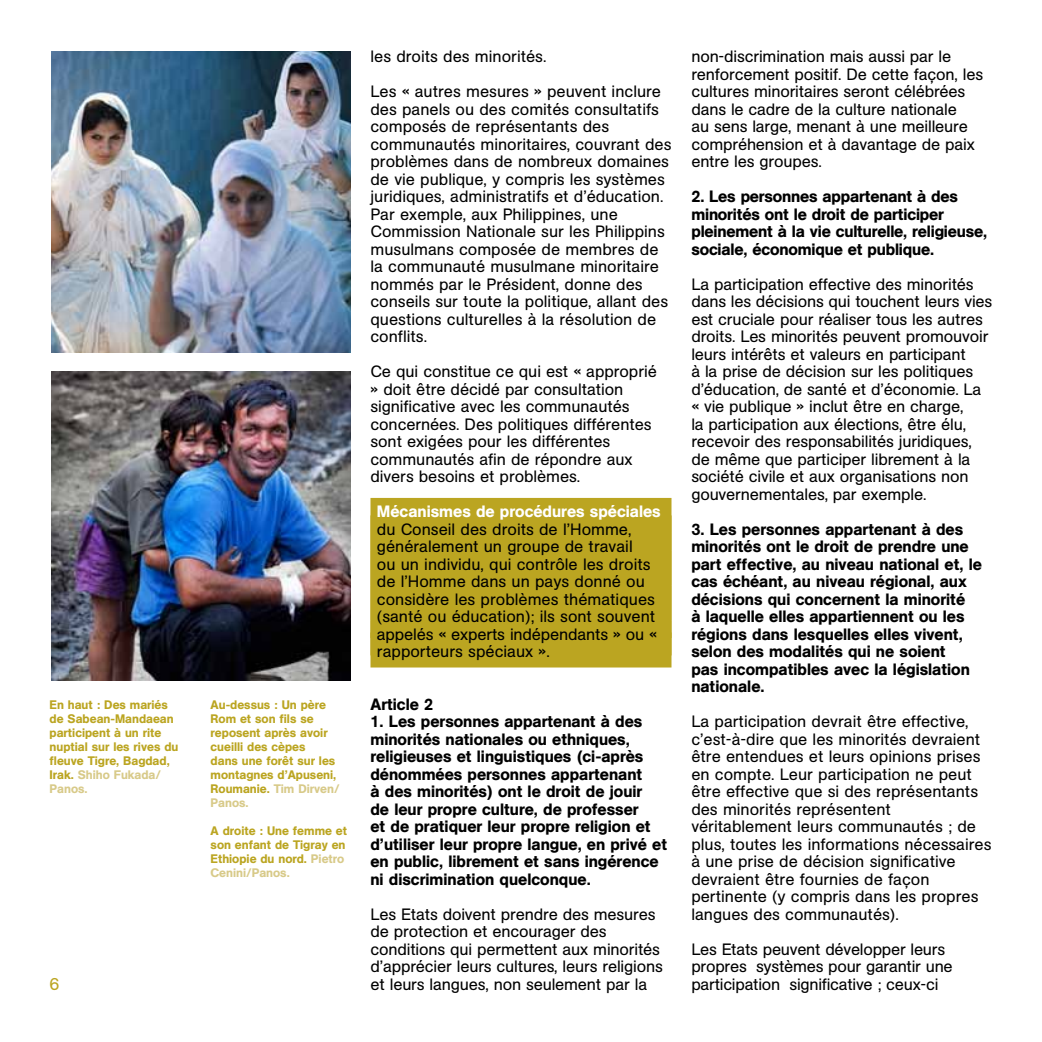
<style>
.page{position:relative;width:1042px;height:1042px;background:#fff}
.page>*{position:absolute;margin:0;border:0;box-sizing:border-box;transform-origin:0 0}
.t1{font:17.15px "AG Book BQ";color:#bba521}
.t2{font:16.28px/17.5px "AG Book BQ";letter-spacing:-.005em;color:#000}
.t3{font:500 16.28px/17.5px "AG Book BQ";color:#000}
.t4{font:500 16.28px "AG Book BQ";color:#fff}
.t5{font:500 12.25px/14px "AG Book BQ";color:#bba521}
.s1{color:#d8ca89}
</style>
<div class="page">
<div style="left:370px;top:498px;width:301px;height:35px;background:#bba521"></div>
<div style="left:370px;top:533px;width:301px;height:35px;background:#bba521"></div>
<div style="left:370px;top:568px;width:301px;height:35px;background:#bba521"></div>
<div style="left:370px;top:603px;width:301px;height:35px;background:#bba521"></div>
<div style="left:370px;top:632px;width:301px;height:35px;background:#bba521"></div>
<img style="left:51px;top:372px;width:300px;height:308px">
<img style="left:51px;top:52px;width:300px;height:301px">
<p class="t2" style="left:370px;top:39px;width:292px;line-height:35px">les droits des minorités.<br>Les « autres mesures » peuvent inclure</p>
<p class="t2" style="left:370px;top:101px;width:302px">des panels ou des comités consultatifs composés de représentants des communautés minoritaires, couvrant des problèmes dans de nombreux domaines de vie publique, y compris les systèmes juridiques, administratifs et d’éducation.<br>Par exemple, aux Philippines, une Commission Nationale sur les Philippins musulmans composée de membres de la communauté musulmane minoritaire nommés par le Président, donne des conseils sur toute la politique, allant des questions culturelles à la résolution de conflits.</p>
<p class="t2" style="left:370px;top:363px;width:288px">Ce qui constitue ce qui est « approprié » doit être décidé par consultation significative avec les communautés concernées. Des politiques différentes sont exigées pour les différentes communautés afin de répondre aux divers besoins et problèmes.</p>
<p class="t4" style="left:377px;top:502px;width:285px">Mécanismes de procédures spéciales</p>
<p class="t2" style="left:377px;top:520px;width:281px">du Conseil des droits de l’Homme, généralement un groupe de travail<br>ou un individu, qui contrôle les droits de l’Homme dans un pays donné ou considère les problèmes thématiques (santé ou éducation); ils sont souvent appelés « experts indépendants » ou « rapporteurs spéciaux ».</p>
<p class="t3" style="left:370px;top:695px;width:64px">Article 2</p>
<p class="t3" style="left:370px;top:713px;width:298px">1. Les personnes appartenant à des minorités nationales ou ethniques, religieuses et linguistiques (ci-après dénommées personnes appartenant<br>à des minorités) ont le droit de jouir<br>de leur propre culture, de professer<br>et de pratiquer leur propre religion et d’utiliser leur propre langue, en privé et en public, librement et sans ingérence ni discrimination quelconque.</p>
<p class="t2" style="left:370px;top:905px;width:294px">Les Etats doivent prendre des mesures de protection et encourager des conditions qui permettent aux minorités d’apprécier leurs cultures, leurs religions et leurs langues, non seulement par la</p>
<p class="t2" style="left:691px;top:48px;width:293px">non-discrimination mais aussi par le renforcement positif. De cette façon, les cultures minoritaires seront célébrées dans le cadre de la culture nationale<br>au sens large, menant à une meilleure compréhension et à davantage de paix entre les groupes.</p>
<p class="t3" style="left:691px;top:188px;width:297px">2. Les personnes appartenant à des minorités ont le droit de participer pleinement à la vie culturelle, religieuse, sociale, économique et publique.</p>
<p class="t2" style="left:691px;top:276px;width:302px">La participation effective des minorités dans les décisions qui touchent leurs vies est cruciale pour réaliser tous les autres droits. Les minorités peuvent promouvoir leurs intérêts et valeurs en participant<br>à la prise de décision sur les politiques d’éducation, de santé et d’économie. La « vie publique » inclut être en charge,<br>la participation aux élections, être élu, recevoir des responsabilités juridiques, de même que participer librement à la société civile et aux organisations non gouvernementales, par exemple.</p>
<p class="t3" style="left:691px;top:520px;width:292px">3. Les personnes appartenant à des minorités ont le droit de prendre une part effective, au niveau national et, le cas échéant, au niveau régional, aux décisions qui concernent la minorité<br>à laquelle elles appartiennent ou les régions dans lesquelles elles vivent, selon des modalités qui ne soient<br>pas incompatibles avec la législation nationale.</p>
<p class="t2" style="left:691px;top:713px;width:302px">La participation devrait être effective, c’est-à-dire que les minorités devraient être entendues et leurs opinions prises en compte. Leur participation ne peut être effective que si des représentants des minorités représentent véritablement leurs communautés ; de plus, toutes les informations nécessaires à une prise de décision significative devraient être fournies de façon pertinente (y compris dans les propres langues des communautés).</p>
<p class="t2" style="left:691px;top:940px;width:263px">Les Etats peuvent développer leurs propres systèmes pour garantir une</p>
<p class="t5" style="left:50px;top:698px;width:130px">En haut : Des mariés de Sabean-Mandaean participent à un rite nuptial sur les rives du fleuve Tigre, Bagdad,<br>Irak. <span class="s1">Shiho Fukada/<br>Panos.</span></p>
<p class="t5" style="left:211px;top:698px;width:131px">Au-dessus : Un père<br>Rom et son fils se reposent après avoir cueilli des cèpes<br>dans une forêt sur les montagnes d’Apuseni,<br>Roumanie. <span class="s1">Tim Dirven/<br>Panos.</span></p>
<p class="t5" style="left:211px;top:824px;width:138px">A droite : Une femme et son enfant de Tigray en<br>Ethiopie du nord. <span class="s1">Pietro<br>Cenini/Panos.</span></p>
<p class="t1" style="left:50px;top:974px;width:11px">6</p>
<p class="t2" style="left:691px;top:975px;width:248px">participation significative ; ceux-ci</p>
</div>
